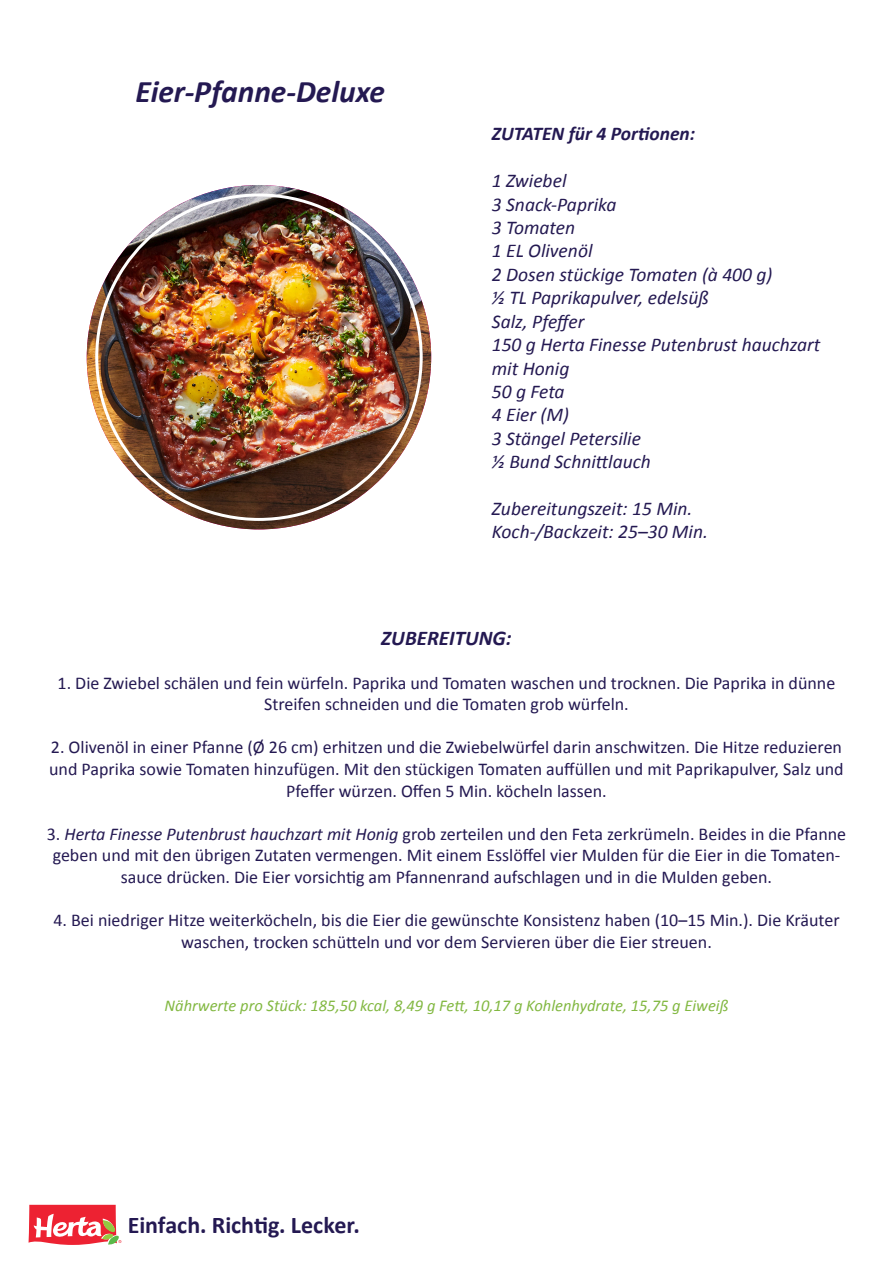
<style>
.page{position:relative;width:893px;height:1263px;background:#fff}
.page>*{position:absolute;margin:0;border:0;box-sizing:border-box;transform-origin:0 0}
.t1{font:italic 700 31.5px "Calibri";color:#241952}
.t2{font:700 24px "Calibri";letter-spacing:-.005em;color:#241952}
.t3{font:italic 700 21px "Calibri";color:#241952}
.t4{font:italic 19.5px/23.4px "Calibri";color:#241952}
.t5{font:italic 700 19.5px "Calibri";color:#241952}
.t6{font:18px/21.6px "Calibri";color:#241952;text-align:center}
.t7{font:italic 16.5px "Calibri";color:#82b841}
.s1{font-style:italic}
</style>
<div class="page">
<svg style="left:29px;top:1205px;width:92px;height:40px"></svg>
<img style="left:87px;top:185px;width:344px;height:344px;border-radius:172px">
<p class="t1" style="left:135px;top:72px;width:251px">Eier-Pfanne-Deluxe</p>
<p class="t5" style="left:492px;top:122px;width:205px">ZUTATEN für 4 Portionen:</p>
<p class="t4" style="left:492px;top:168px;width:76px">1 Zwiebel</p>
<p class="t4" style="left:492px;top:192px;width:126px">3 Snack-Paprika</p>
<p class="t4" style="left:492px;top:215px;width:85px">3 Tomaten</p>
<p class="t4" style="left:492px;top:238px;width:102px">1 EL Olivenöl</p>
<p class="t4" style="left:492px;top:262px;width:282px">2 Dosen stückige Tomaten (à 400 g)</p>
<p class="t4" style="left:492px;top:285px;width:218px">½ TL Paprikapulver, edelsüß</p>
<p class="t4" style="left:492px;top:309px;width:94px">Salz, Pfeffer</p>
<p class="t4" style="left:492px;top:332px;width:330px">150 g Herta Finesse Putenbrust hauchzart mit Honig</p>
<p class="t4" style="left:492px;top:379px;width:74px">50 g Feta</p>
<p class="t4" style="left:492px;top:402px;width:79px">4 Eier (M)</p>
<p class="t4" style="left:492px;top:426px;width:151px">3 Stängel Petersilie</p>
<p class="t4" style="left:492px;top:449px;width:161px">½ Bund Schnittlauch</p>
<p class="t4" style="left:492px;top:496px;width:202px">Zubereitungszeit: 15 Min.</p>
<p class="t4" style="left:492px;top:519px;width:218px">Koch-/Backzeit: 25–30 Min.</p>
<p class="t3" style="left:381px;top:625px;width:132px">ZUBEREITUNG:</p>
<p class="t6" style="left:58px;top:671px;width:779px">1. Die Zwiebel schälen und fein würfeln. Paprika und Tomaten waschen und trocknen. Die Paprika in dünne<br>Streifen schneiden und die Tomaten grob würfeln.</p>
<p class="t6" style="left:49px;top:736px;width:796px">2. Olivenöl in einer Pfanne (Ø 26 cm) erhitzen und die Zwiebelwürfel darin anschwitzen. Die Hitze reduzieren und Paprika sowie Tomaten hinzufügen. Mit den stückigen Tomaten auffüllen und mit Paprikapulver, Salz und<br>Pfeffer würzen. Offen 5 Min. köcheln lassen.</p>
<p class="t6" style="left:47px;top:822px;width:801px">3. <span class="s1">Herta Finesse Putenbrust hauchzart mit Honig</span> grob zerteilen und den Feta zerkrümeln. Beides in die Pfanne geben und mit den übrigen Zutaten vermengen. Mit einem Esslöffel vier Mulden für die Eier in die Tomaten&shy;sauce drücken. Die Eier vorsichtig am Pfannenrand aufschlagen und in die Mulden geben.</p>
<p class="t6" style="left:53px;top:908px;width:788px">4. Bei niedriger Hitze weiterköcheln, bis die Eier die gewünschte Konsistenz haben (10–15 Min.). Die Kräuter waschen, trocken schütteln und vor dem Servieren über die Eier streuen.</p>
<p class="t7" style="left:165px;top:995px;width:565px">Nährwerte pro Stück: 185,50 kcal, 8,49 g Fett, 10,17 g Kohlenhydrate, 15,75 g Eiweiß</p>
<p class="t2" style="left:128px;top:1210px;width:233px">Einfach. Richtig. Lecker.</p>
</div>
